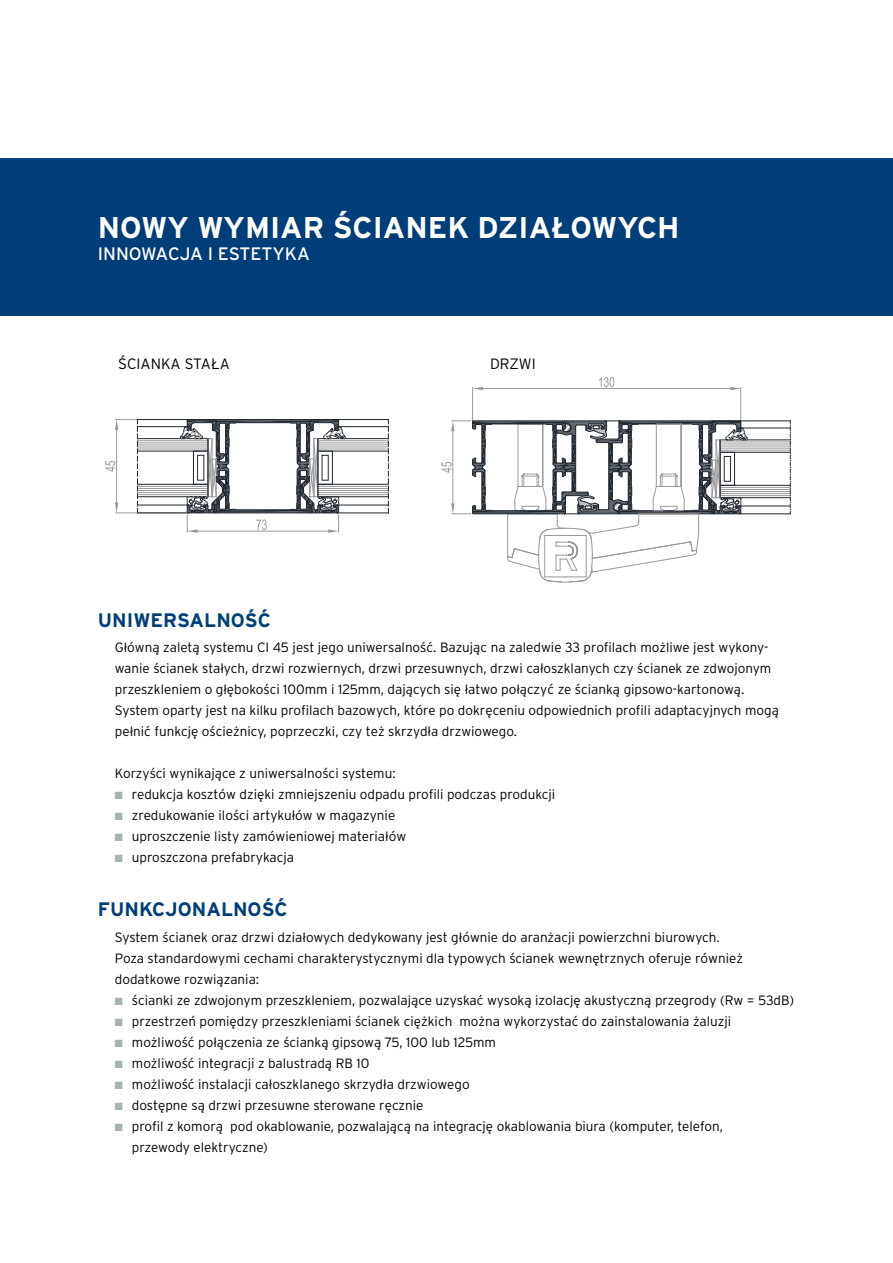
<style>
.page{position:relative;width:893px;height:1263px;background:#fff}
.page>*{position:absolute;margin:0;border:0;box-sizing:border-box;transform-origin:0 0}
.t1{font:700 30px "Interstate Rey";color:#fff}
.t2{font:700 19.5px "Interstate Rey";color:#003e7a}
.t3{font:18px "Interstate Rey";color:#fff}
.t4{font:300 15px "Interstate Rey";color:#000}
.t5{font:300 13.5px/21px "Interstate Rey";color:#000}
</style>
<div class="page">
<div style="left:0;top:158px;width:893px;height:158px;background:#003e7a"></div>
<hr style="left:720px;top:487px;width:70px;height:1px;background:#999">
<hr style="left:720px;top:489px;width:70px;height:1px;background:#999">
<hr style="left:720px;top:491px;width:70px;height:1px;background:#999">
<hr style="left:720px;top:493px;width:70px;height:1px;background:#999">
<hr style="left:720px;top:495px;width:70px;height:1px;background:#999">
<hr style="left:720px;top:442px;width:70px;height:1px;background:#999">
<hr style="left:720px;top:444px;width:70px;height:1px;background:#999">
<hr style="left:720px;top:446px;width:70px;height:1px;background:#999">
<hr style="left:720px;top:448px;width:70px;height:1px;background:#999">
<div style="left:720px;top:485px;width:70px;height:13px;border:1px solid #212830"></div>
<svg style="left:790px;top:421px;width:1px;height:93px"></svg>
<hr style="left:472px;top:387px;width:1px;height:38px;background:#999">
<hr style="left:740px;top:387px;width:1px;height:40px;background:#999">
<hr style="left:483px;top:388px;width:247px;height:1px;background:#999">
<svg style="left:473px;top:387px;width:10px;height:3px"></svg>
<svg style="left:730px;top:387px;width:11px;height:3px"></svg>
<svg style="left:599px;top:377px;width:15px;height:10px"></svg>
<hr style="left:740px;top:421px;width:50px;height:1px;background:#212830">
<hr style="left:740px;top:513px;width:50px;height:1px;background:#212830">
<hr style="left:741px;top:428px;width:49px;height:1px;background:#212830">
<hr style="left:740px;top:506px;width:50px;height:1px;background:#212830">
<svg style="left:441px;top:420px;width:307px;height:163px"></svg>
<hr style="left:318px;top:486px;width:70px;height:1px;background:#999">
<hr style="left:318px;top:488px;width:70px;height:1px;background:#999">
<hr style="left:318px;top:490px;width:70px;height:1px;background:#999">
<hr style="left:318px;top:492px;width:70px;height:1px;background:#999">
<hr style="left:318px;top:494px;width:70px;height:1px;background:#999">
<hr style="left:318px;top:442px;width:70px;height:1px;background:#999">
<hr style="left:318px;top:445px;width:70px;height:1px;background:#999">
<hr style="left:318px;top:447px;width:70px;height:1px;background:#999">
<div style="left:318px;top:484px;width:70px;height:13px;border:1px solid #212830"></div>
<svg style="left:388px;top:420px;width:1px;height:93px"></svg>
<hr style="left:137px;top:486px;width:71px;height:1px;background:#999">
<hr style="left:137px;top:488px;width:71px;height:1px;background:#999">
<hr style="left:137px;top:490px;width:71px;height:1px;background:#999">
<hr style="left:137px;top:492px;width:71px;height:1px;background:#999">
<hr style="left:137px;top:494px;width:71px;height:1px;background:#999">
<hr style="left:137px;top:442px;width:71px;height:1px;background:#999">
<hr style="left:137px;top:445px;width:71px;height:1px;background:#999">
<hr style="left:137px;top:447px;width:71px;height:1px;background:#999">
<div style="left:137px;top:484px;width:71px;height:13px;border:1px solid #212830"></div>
<svg style="left:137px;top:420px;width:1px;height:93px"></svg>
<hr style="left:116px;top:419px;width:67px;height:1px;background:#999">
<hr style="left:116px;top:513px;width:69px;height:1px;background:#999">
<hr style="left:116px;top:430px;width:1px;height:72px;background:#999">
<svg style="left:115px;top:420px;width:3px;height:10px"></svg>
<svg style="left:115px;top:502px;width:3px;height:11px"></svg>
<svg style="left:105px;top:461px;width:11px;height:11px"></svg>
<svg style="left:180px;top:419px;width:166px;height:114px"></svg>
<hr style="left:338px;top:419px;width:50px;height:1px;background:#212830">
<hr style="left:338px;top:513px;width:50px;height:1px;background:#212830">
<hr style="left:137px;top:513px;width:51px;height:1px;background:#212830">
<hr style="left:137px;top:419px;width:51px;height:1px;background:#212830">
<hr style="left:137px;top:426px;width:50px;height:1px;background:#212830">
<hr style="left:137px;top:505px;width:51px;height:1px;background:#212830">
<hr style="left:338px;top:505px;width:50px;height:1px;background:#212830">
<hr style="left:339px;top:426px;width:49px;height:1px;background:#212830">
<h1 class="t1" style="left:98px;top:209px;width:583px">NOWY WYMIAR ŚCIANEK DZIAŁOWYCH</h1>
<h3 class="t3" style="left:98px;top:242px;width:214px">INNOWACJA I ESTETYKA</h3>
<p class="t4" style="left:118px;top:355px;width:113px">ŚCIANKA STAŁA</p>
<p class="t4" style="left:490px;top:355px;width:47px">DRZWI</p>
<h2 class="t2" style="left:98px;top:608px;width:174px">UNIWERSALNOŚĆ</h2>
<p class="t5" style="left:115px;top:637px;width:666px">Główną zaletą systemu CI 45 jest jego uniwersalność. Bazując na zaledwie 33 profilach możliwe jest wykony&shy;wanie ścianek stałych, drzwi rozwiernych, drzwi przesuwnych, drzwi całoszklanych czy ścianek ze zdwojonym przeszkleniem o głębokości 100mm i 125mm, dających się łatwo połączyć ze ścianką gipsowo-kartonową.<br>System oparty jest na kilku profilach bazowych, które po dokręceniu odpowiednich profili adaptacyjnych mogą pełnić funkcję ościeżnicy, poprzeczki, czy też skrzydła drzwiowego.</p>
<p class="t5" style="left:132px;top:763px;width:425px;text-indent:-17px">Korzyści wynikające z uniwersalności systemu:<br>redukcja kosztów dzięki zmniejszeniu odpadu profili podczas produkcji zredukowanie ilości artykułów w magazynie<br>uproszczenie listy zamówieniowej materiałów<br>uproszczona prefabrykacja</p>
<h2 class="t2" style="left:98px;top:897px;width:191px">FUNKCJONALNOŚĆ</h2>
<p class="t5" style="left:115px;top:926px;width:630px">System ścianek oraz drzwi działowych dedykowany jest głównie do aranżacji powierzchni biurowych.<br>Poza standardowymi cechami charakterystycznymi dla typowych ścianek wewnętrznych oferuje również dodatkowe rozwiązania:</p>
<p class="t5" style="left:132px;top:989px;width:664px">ścianki ze zdwojonym przeszkleniem, pozwalające uzyskać wysoką izolację akustyczną przegrody (Rw = 53dB) przestrzeń pomiędzy przeszkleniami ścianek ciężkich można wykorzystać do zainstalowania żaluzji możliwość połączenia ze ścianką gipsową 75, 100 lub 125mm<br>możliwość integracji z balustradą RB 10<br>możliwość instalacji całoszklanego skrzydła drzwiowego<br>dostępne są drzwi przesuwne sterowane ręcznie<br>profil z komorą pod okablowanie, pozwalającą na integrację okablowania biura (komputer, telefon,<br>przewody elektryczne)</p>
</div>
